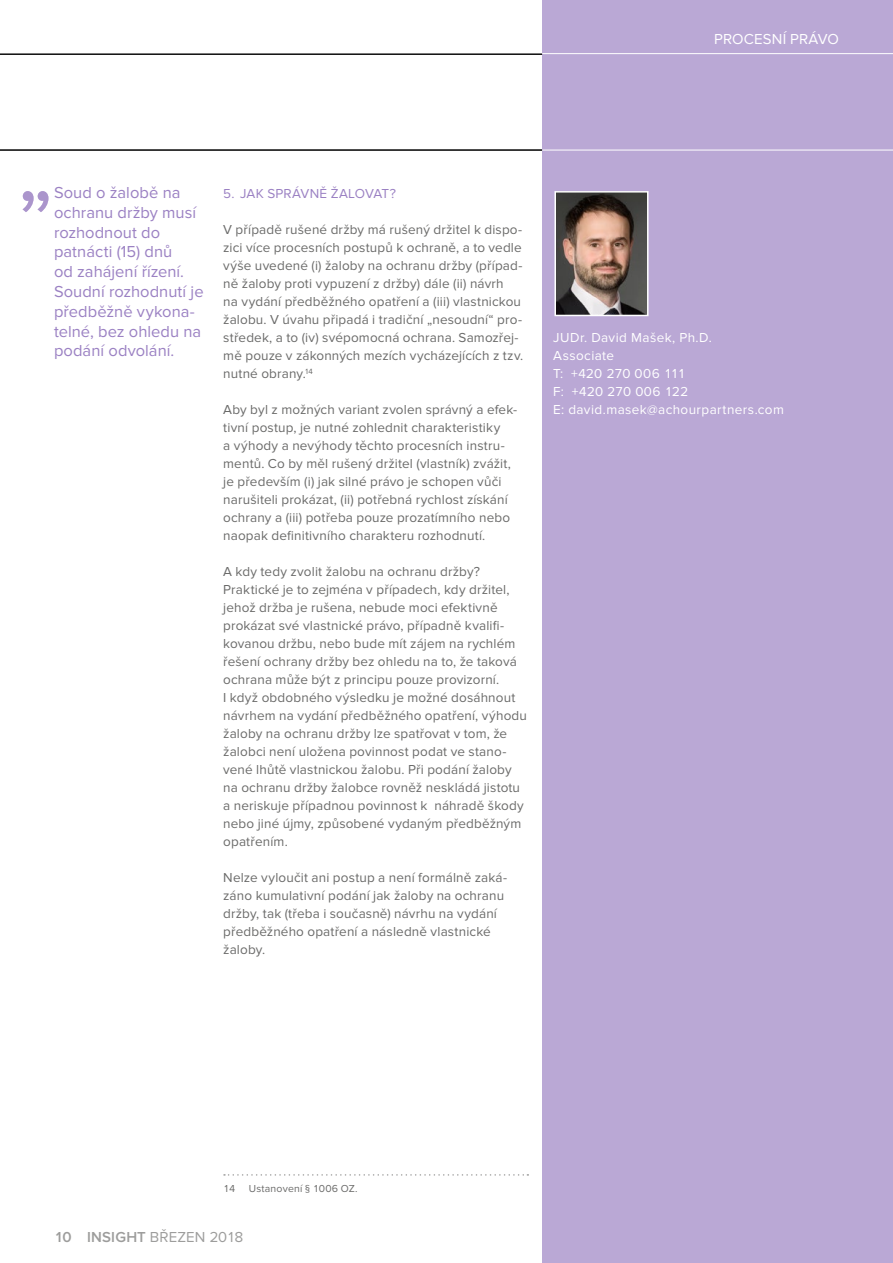
<style>
.page{position:relative;width:893px;height:1263px;background:#fff}
.page>*{position:absolute;margin:0;border:0;box-sizing:border-box;transform-origin:0 0}
.citace_okraj{font:16.5px/19.8px "Proxima Nova";color:#9b81c3}
.t1{font:15px "Proxima Nova";color:#9d9d9c}
.t2{font:15px "Proxima Nova";letter-spacing:.01em;color:#fff}
.Zakladni{font:13.5px/18px "Proxima Nova";letter-spacing:.01em;color:#6b6b6a}
.t3{font:13.5px "Proxima Nova";letter-spacing:.03em;color:#fff}
.t4{font:13.5px "Proxima Nova";letter-spacing:.015em;color:#9b81c3}
.t5{font:13.5px "Proxima Nova";color:#fff}
.t6{font:13.5px "Proxima Nova";letter-spacing:.01em;color:#fff}
.footnotes{font:10.5px "Proxima Nova";letter-spacing:.02em;color:#6b6b6a}
.s1{font-weight:600}
</style>
<div class="page">
<div style="left:542px;top:0;width:351px;height:1263px;background:#baa8d5"></div>
<svg style="left:224px;top:1174px;width:304px;height:2px"></svg>
<hr style="left:0;top:54px;width:542px;height:1px;background:#000">
<hr style="left:0;top:150px;width:542px;height:1px;background:#000">
<hr style="left:542px;top:53px;width:351px;height:1px;background:#fff">
<hr style="left:542px;top:150px;width:351px;height:1px;background:#fff">
<svg style="left:23px;top:191px;width:25px;height:21px"></svg>
<img style="left:557px;top:194px;width:88px;height:119px">
<div style="left:554px;top:191px;width:94px;height:125px;border:2px solid #fff"></div>
<p class="t2" style="left:714px;top:30px;width:126px">PROCESNÍ PRÁVO</p>
<p class="citace_okraj" style="left:54px;top:183px;width:151px">Soud o žalobě na ochranu držby musí rozhodnout do patnácti (15) dnů<br>od zahájení řízení.<br>Soudní rozhodnutí je předběžně vykona&shy;telné, bez ohledu na podání odvolání.</p>
<p class="t4" style="left:223px;top:186px;width:174px">5. JAK SPRÁVNĚ ŽALOVAT?</p>
<p class="Zakladni" style="left:223px;top:221px;width:302px">V případě rušené držby má rušený držitel k dispo&shy;zici více procesních postupů k ochraně, a to vedle výše uvedené (i) žaloby na ochranu držby (případ&shy;ně žaloby proti vypuzení z držby) dále (ii) návrh<br>na vydání předběžného opatření a (iii) vlastnickou žalobu. V úvahu připadá i tradiční „nesoudní“ pro&shy;středek, a to (iv) svépomocná ochrana. Samozřej&shy;mě pouze v zákonných mezích vycházejících z tzv. nutné obrany.<sup>14</sup></p>
<p class="Zakladni" style="left:223px;top:401px;width:295px">Aby byl z možných variant zvolen správný a efek&shy;tivní postup, je nutné zohlednit charakteristiky<br>a výhody a nevýhody těchto procesních instru&shy;mentů. Co by měl rušený držitel (vlastník) zvážit, je především (i) jak silné právo je schopen vůči narušiteli prokázat, (ii) potřebná rychlost získání ochrany a (iii) potřeba pouze prozatímního nebo naopak definitivního charakteru rozhodnutí.</p>
<p class="Zakladni" style="left:223px;top:563px;width:305px">A kdy tedy zvolit žalobu na ochranu držby?<br>Praktické je to zejména v případech, kdy držitel, jehož držba je rušena, nebude moci efektivně prokázat své vlastnické právo, případně kvalifi&shy;kovanou držbu, nebo bude mít zájem na rychlém řešení ochrany držby bez ohledu na to, že taková ochrana může být z principu pouze provizorní.<br>I když obdobného výsledku je možné dosáhnout návrhem na vydání předběžného opatření, výhodu žaloby na ochranu držby lze spatřovat v tom, že žalobci není uložena povinnost podat ve stano&shy;vené lhůtě vlastnickou žalobu. Při podání žaloby na ochranu držby žalobce rovněž neskládá jistotu a neriskuje případnou povinnost k náhradě škody nebo jiné újmy, způsobené vydaným předběžným opatřením.</p>
<p class="Zakladni" style="left:223px;top:869px;width:285px">Nelze vyloučit ani postup a není formálně zaká&shy;záno kumulativní podání jak žaloby na ochranu držby, tak (třeba i současně) návrhu na vydání předběžného opatření a následně vlastnické žaloby.</p>
<p class="t3" style="left:553px;top:330px;width:160px">JUDr. David Mašek, Ph.D.</p>
<p class="t3" style="left:553px;top:348px;width:63px">Associate</p>
<p class="t5" style="left:553px;top:366px;width:134px">T: +420 270 006 111</p>
<p class="t6" style="left:553px;top:384px;width:137px">F: +420 270 006 122</p>
<p class="t3" style="left:553px;top:402px;width:232px">E: david.masek@achourpartners.com</p>
<p class="footnotes" style="left:223px;top:1182px;width:14px">14</p>
<p class="footnotes" style="left:249px;top:1182px;width:110px">Ustanovení § 1006 OZ.</p>
<p class="t1" style="left:54px;top:1228px;width:191px"><span class="s1">10 INSIGHT</span> BŘEZEN 2018</p>
</div>
